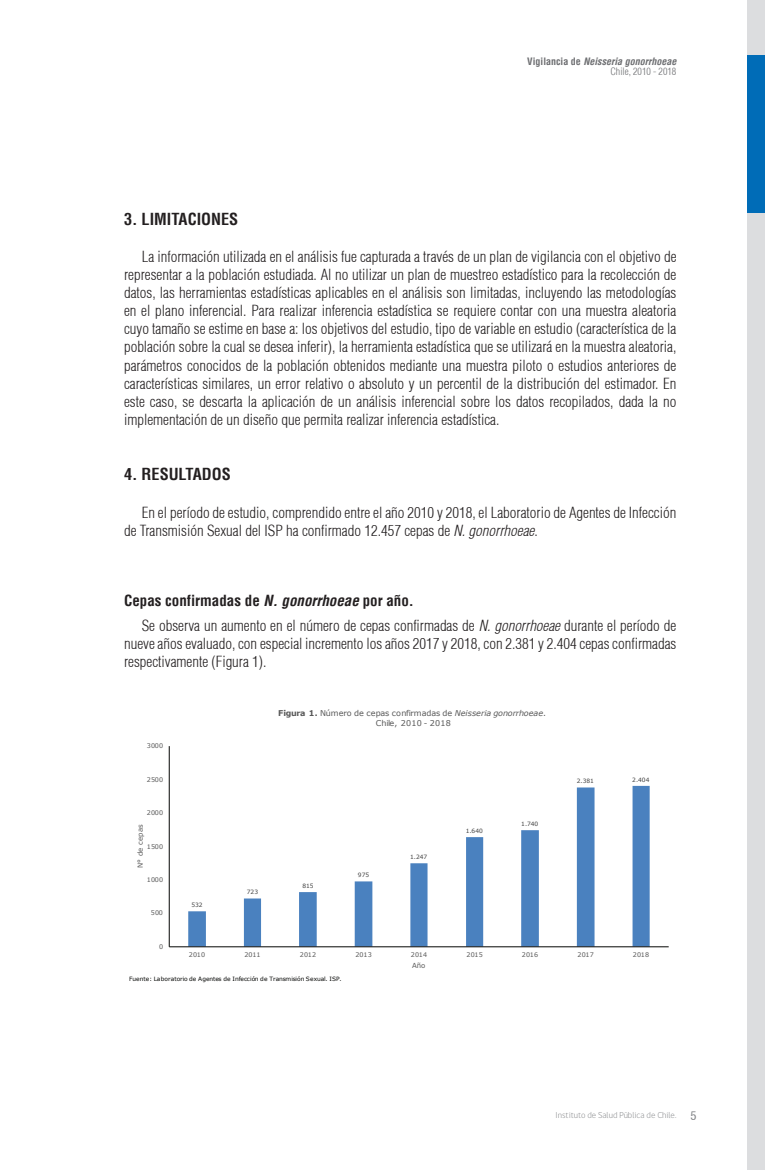
<style>
.page{position:relative;width:765px;height:1170px;background:#fff}
.page>*{position:absolute;margin:0;border:0;box-sizing:border-box;transform-origin:0 0}
.t1{font:700 condensed 16.25px "Helvetica";color:#231f20}
.t2{font:300 condensed 15px/18px "Helvetica";color:#231f20}
.t3{font:italic 700 condensed 10px/10px "Helvetica";color:#6c6d70;text-align:right}
.t4{font:300 8.75px "gob CL";color:#808285}
.t5{font:8px/9.6px "Verdana";color:#595959;text-align:center}
.t6{font:7px "Verdana";letter-spacing:.015em;color:#595959}
.t7{font:6.88px "Verdana";color:#595959}
.t8{font:6.38px "Verdana";letter-spacing:.03em;color:#595959}
.t9{font:5.88px "Verdana";letter-spacing:.005em;color:#040503}
.t10{font:5.88px "Verdana";color:#404040}
.s1{font-style:normal}
.s2{font-weight:300;font-style:normal}
.s3{font-style:italic}
.s4{font-weight:700}
.s5{font-weight:700;font-style:italic}
.s6{font-family:"Helvetica 57";font-weight:400;font-stretch:condensed;font-size:12.5px}
</style>
<div class="page">
<div style="left:747px;top:0;width:18px;height:1169px;background:#dcdddf"></div>
<div style="left:747px;top:55px;width:18px;height:158px;background:#006cb7"></div>
<svg style="left:188px;top:785px;width:462px;height:161px"></svg>
<hr style="left:169px;top:746px;width:1px;height:200px;background:#040503">
<hr style="left:169px;top:946px;width:500px;height:1px;background:#040503">
<p class="t3" style="left:527px;top:56px;width:151px"><span class="s1">Vigilancia de</span> Neisseria gonorrhoeae<br><span class="s2">Chile, 2010 - 2018</span></p>
<p class="t1" style="left:124px;top:209px;width:116px">3. LIMITACIONES</p>
<p class="t2" style="left:124px;top:248px;width:554px;text-align:justify;text-indent:18px">La información utilizada en el análisis fue capturada a través de un plan de vigilancia con el objetivo de representar a la población estudiada. Al no utilizar un plan de muestreo estadístico para la recolección de datos, las herramientas estadísticas aplicables en el análisis son limitadas, incluyendo las metodologías en el plano inferencial. Para realizar inferencia estadística se requiere contar con una muestra aleatoria cuyo tamaño se estime en base a: los objetivos del estudio, tipo de variable en estudio (característica de la población sobre la cual se desea inferir), la herramienta estadística que se utilizará en la muestra aleatoria, parámetros conocidos de la población obtenidos mediante una muestra piloto o estudios anteriores de características similares, un error relativo o absoluto y un percentil de la distribución del estimador. En este caso, se descarta la aplicación de un análisis inferencial sobre los datos recopilados, dada la no implementación de un diseño que permita realizar inferencia estadística.</p>
<p class="t1" style="left:124px;top:464px;width:108px">4. RESULTADOS</p>
<p class="t2" style="left:124px;top:503px;width:554px;text-indent:18px">En el período de estudio, comprendido entre el año 2010 y 2018, el Laboratorio de Agentes de Infección de Transmisión Sexual del ISP ha confirmado 12.457 cepas de <span class="s3">N. gonorrhoeae</span>.</p>
<p class="t2" style="left:142px;top:587px;width:536px;line-height:25.1px;text-indent:-18px"><span class="s4">Cepas confirmadas de</span> <span class="s5">N. gonorrhoeae</span> <span class="s4">por año.<br></span>Se observa un aumento en el número de cepas confirmadas de <span class="s3">N. gonorrhoeae</span> durante el período de</p>
<p class="t2" style="left:124px;top:634px;width:554px">nueve años evaluado, con especial incremento los años 2017 y 2018, con 2.381 y 2.404 cepas confirmadas respectivamente (Figura 1).</p>
<p class="t8" style="left:147px;top:741px;width:18px">3000</p>
<p class="t8" style="left:147px;top:775px;width:18px">2500</p>
<p class="t8" style="left:147px;top:808px;width:18px">2000</p>
<p class="t6" style="left:136px;top:868px;width:45px;rotate:-90deg">N° de cepas</p>
<p class="t8" style="left:147px;top:841px;width:18px">1500</p>
<p class="t8" style="left:147px;top:875px;width:18px">1000</p>
<p class="t8" style="left:151px;top:908px;width:14px">500</p>
<p class="t8" style="left:159px;top:942px;width:6px">0</p>
<p class="t10" style="left:191px;top:900px;width:13px">532</p>
<p class="t5" style="left:278px;top:708px;width:269px"><span class="s4">Figura 1.</span> Número de cepas confirmadas de <span class="s3">Neisseria gonorrhoeae</span>.<br>Chile, 2010 - 2018</p>
<p class="t10" style="left:247px;top:887px;width:13px">723</p>
<p class="t10" style="left:302px;top:881px;width:13px">815</p>
<p class="t10" style="left:358px;top:871px;width:13px">975</p>
<p class="t10" style="left:410px;top:852px;width:19px">1.247</p>
<p class="t10" style="left:466px;top:826px;width:19px">1.640</p>
<p class="t10" style="left:521px;top:819px;width:19px">1.740</p>
<p class="t10" style="left:577px;top:777px;width:19px">2.381</p>
<p class="t10" style="left:632px;top:775px;width:19px">2.404</p>
<p class="t8" style="left:189px;top:950px;width:18px">2010</p>
<p class="t8" style="left:244px;top:950px;width:18px">2011</p>
<p class="t8" style="left:300px;top:950px;width:18px">2012</p>
<p class="t8" style="left:355px;top:950px;width:18px">2013</p>
<p class="t8" style="left:411px;top:950px;width:18px">2014</p>
<p class="t8" style="left:466px;top:950px;width:18px">2015</p>
<p class="t8" style="left:522px;top:950px;width:18px">2016</p>
<p class="t8" style="left:577px;top:950px;width:18px">2017</p>
<p class="t8" style="left:633px;top:950px;width:18px">2018</p>
<p class="t7" style="left:412px;top:960px;width:15px">Año</p>
<p class="t9" style="left:129px;top:974px;width:214px">Fuente: Laboratorio de Agentes de Infección de Transmisión Sexual. ISP.</p>
<p class="t4" style="left:556px;top:1109px;width:142px">Instituto de Salud Pública de Chile. <span class="s6">5</span></p>
</div>
